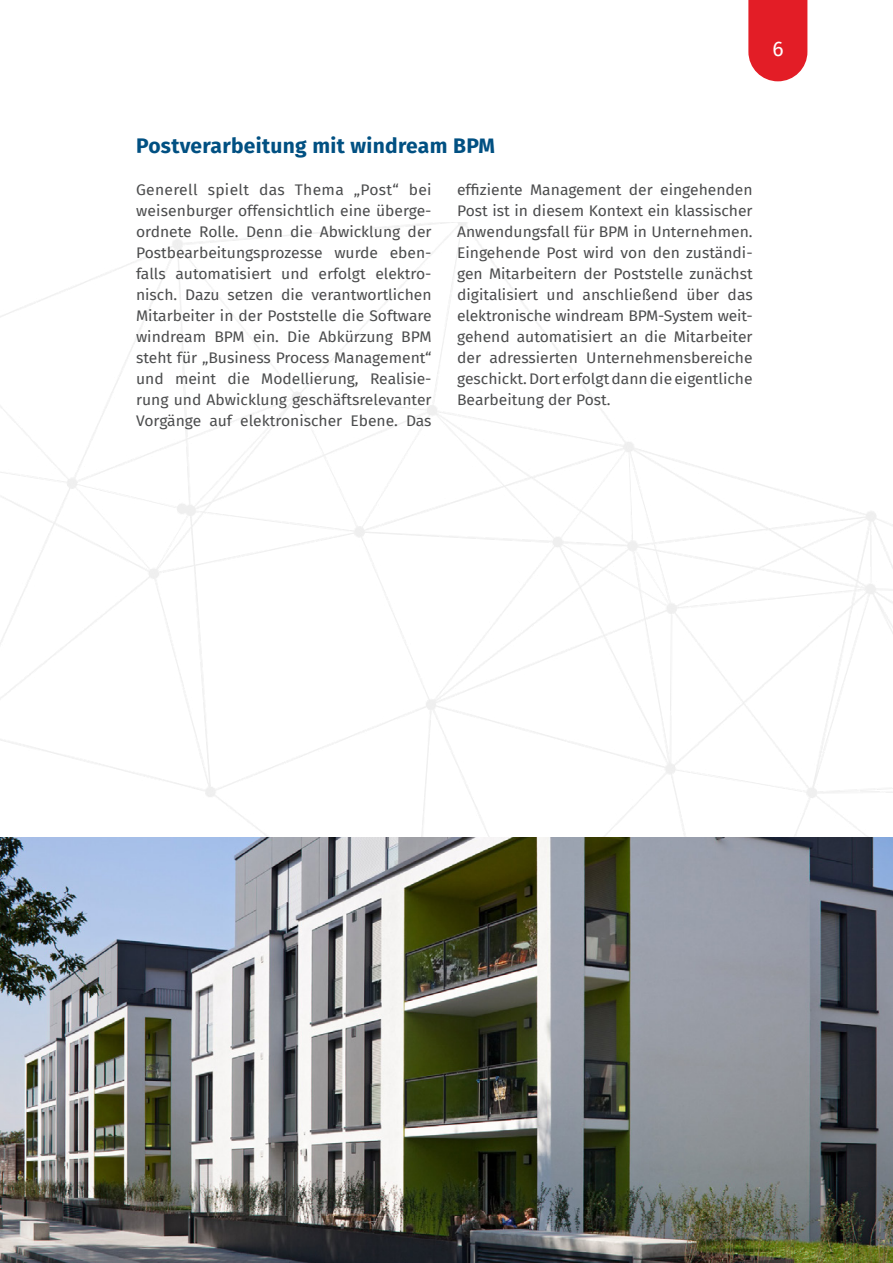
<style>
.page{position:relative;width:893px;height:1263px;background:#fff}
.page>*{position:absolute;margin:0;border:0;box-sizing:border-box;transform-origin:0 0}
.Überschrift_1{font:700 21px "Fira Sans";letter-spacing:.015em;color:#015082}
.t1{font:21px "Fira Sans";color:#fff}
.Fließext{font:15px/21px "Fira Sans";color:#4b4c4d;text-align:justify;scale:1.04 1}
</style>
<div class="page">
<img style="left:0;top:222px;width:893px;height:616px">
<img style="left:0;top:838px;width:893px;height:425px">
<svg style="left:748px;top:0;width:59px;height:81px;background:#e52e37"></svg>
<h1 class="t1" style="left:772px;top:33px;width:13px">6</h1>
<p class="Überschrift_1" style="left:136px;top:128px;width:361px">Postverarbeitung mit windream BPM</p>
<p class="Fließext" style="left:136px;top:179px;width:286px">Generell spielt das Thema „Post“ bei weisenburger offensichtlich eine überge&shy;ordnete Rolle. Denn die Abwicklung der Postbearbeitungsprozesse wurde eben&shy;falls automatisiert und erfolgt elektro&shy;nisch. Dazu setzen die verantwortlichen Mitarbeiter in der Poststelle die Software windream BPM ein. Die Abkürzung BPM steht für „Business Process Management“ und meint die Modellierung, Realisie&shy;rung und Abwicklung geschäftsrelevanter Vorgänge auf elektronischer Ebene. Das</p>
<p class="Fließext" style="left:457px;top:179px;width:286px">effiziente Management der eingehenden Post ist in diesem Kontext ein klassischer Anwendungsfall für BPM in Unternehmen.<br>Eingehende Post wird von den zuständi&shy;gen Mitarbeitern der Poststelle zunächst digitalisiert und anschließend über das elektronische windream BPM-System weit&shy;gehend automatisiert an die Mitarbeiter der adressierten Unternehmensbereiche geschickt. Dort erfolgt dann die eigentliche Bearbeitung der Post.</p>
</div>
